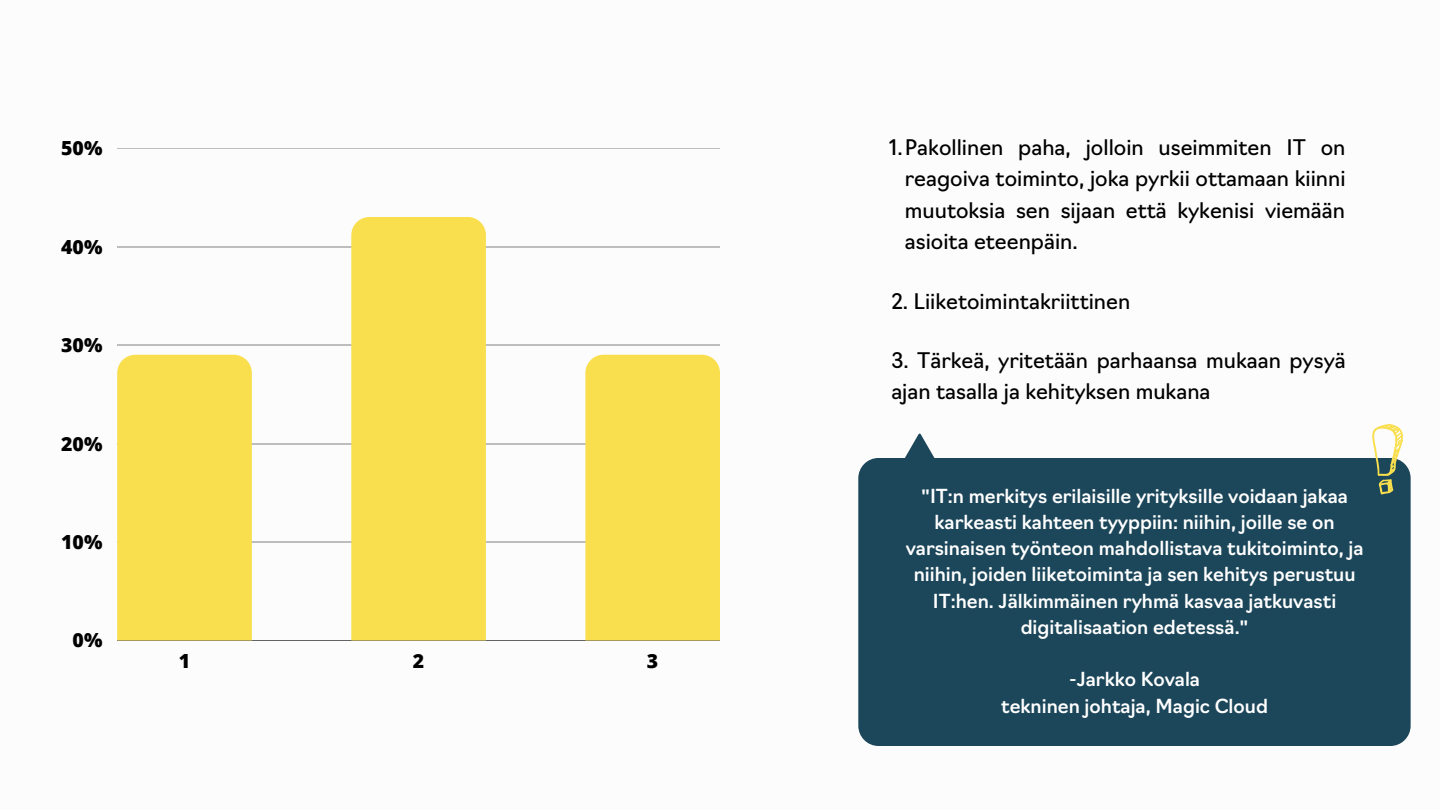
<style>
.page{position:relative;width:1440px;height:810px;background:#fff}
.page>*{position:absolute;margin:0;border:0;box-sizing:border-box;transform-origin:0 0}
.t1{font:21px/31.5px "Navigo";color:#000;text-align:justify}
.t2{font:800 19.5px "Open Sans";color:#000}
.t3{font:500 18.9px/26.2px "Navigo";color:#fff;text-align:center}
.s1{font-family:"Noto Sans";font-weight:700}
</style>
<div class="page">
<hr style="left:117px;top:148px;width:603px;height:1px;background:#000">
<hr style="left:117px;top:246px;width:603px;height:1px;background:#000">
<hr style="left:117px;top:345px;width:603px;height:1px;background:#000">
<hr style="left:117px;top:443px;width:603px;height:1px;background:#000">
<hr style="left:117px;top:542px;width:603px;height:1px;background:#000">
<hr style="left:117px;top:640px;width:603px;height:1px;background:#000">
<div style="left:117px;top:355px;width:135px;height:285px;background:#f9df4e"></div>
<div style="left:351px;top:217px;width:135px;height:423px;background:#f9df4e"></div>
<div style="left:585px;top:355px;width:135px;height:285px;background:#f9df4e"></div>
<div style="left:858px;top:458px;width:553px;height:288px;background:#1c475a;border-radius:20px"></div>
<svg style="left:905px;top:434px;width:30px;height:24px"></svg>
<svg style="left:1372px;top:424px;width:31px;height:70px"></svg>
<p class="t2" style="left:61px;top:135px;width:43px">50%</p>
<p class="t2" style="left:61px;top:233px;width:43px">40%</p>
<p class="t2" style="left:61px;top:331px;width:43px">30%</p>
<p class="t2" style="left:61px;top:430px;width:43px">20%</p>
<p class="t2" style="left:61px;top:528px;width:43px">10%</p>
<p class="t2" style="left:73px;top:626px;width:31px">0%</p>
<p class="t2" style="left:179px;top:648px;width:13px">1</p>
<p class="t2" style="left:413px;top:648px;width:13px">2</p>
<p class="t2" style="left:647px;top:648px;width:13px">3</p>
<p class="t1" style="left:905px;top:134px;width:442px;text-indent:-16px">1.Pakollinen paha, jolloin useimmiten IT on reagoiva toiminto, joka pyrkii ottamaan kiinni muutoksia sen sijaan että kykenisi viemään asioita eteenpäin.</p>
<p class="t1" style="left:891px;top:288px;width:240px">2. Liiketoimintakriittinen</p>
<p class="t1" style="left:891px;top:347px;width:456px">3. Tärkeä, yritetään parhaansa mukaan pysyä ajan tasalla ja kehityksen mukana</p>
<p class="t3" style="left:906px;top:485px;width:459px"><span class="s1">"</span>IT:n merkitys erilaisille yrityksille voidaan jakaa karkeasti kahteen tyyppiin: niihin, joille se on varsinaisen työnteon mahdollistava tukitoiminto, ja niihin, joiden liiketoiminta ja sen kehitys perustuu IT:hen. Jälkimmäinen ryhmä kasvaa jatkuvasti digitalisaation edetessä.<span class="s1">"</span></p>
<p class="t3" style="left:1001px;top:669px;width:268px">-Jarkko Kovala<br>tekninen johtaja, Magic Cloud</p>
</div>
